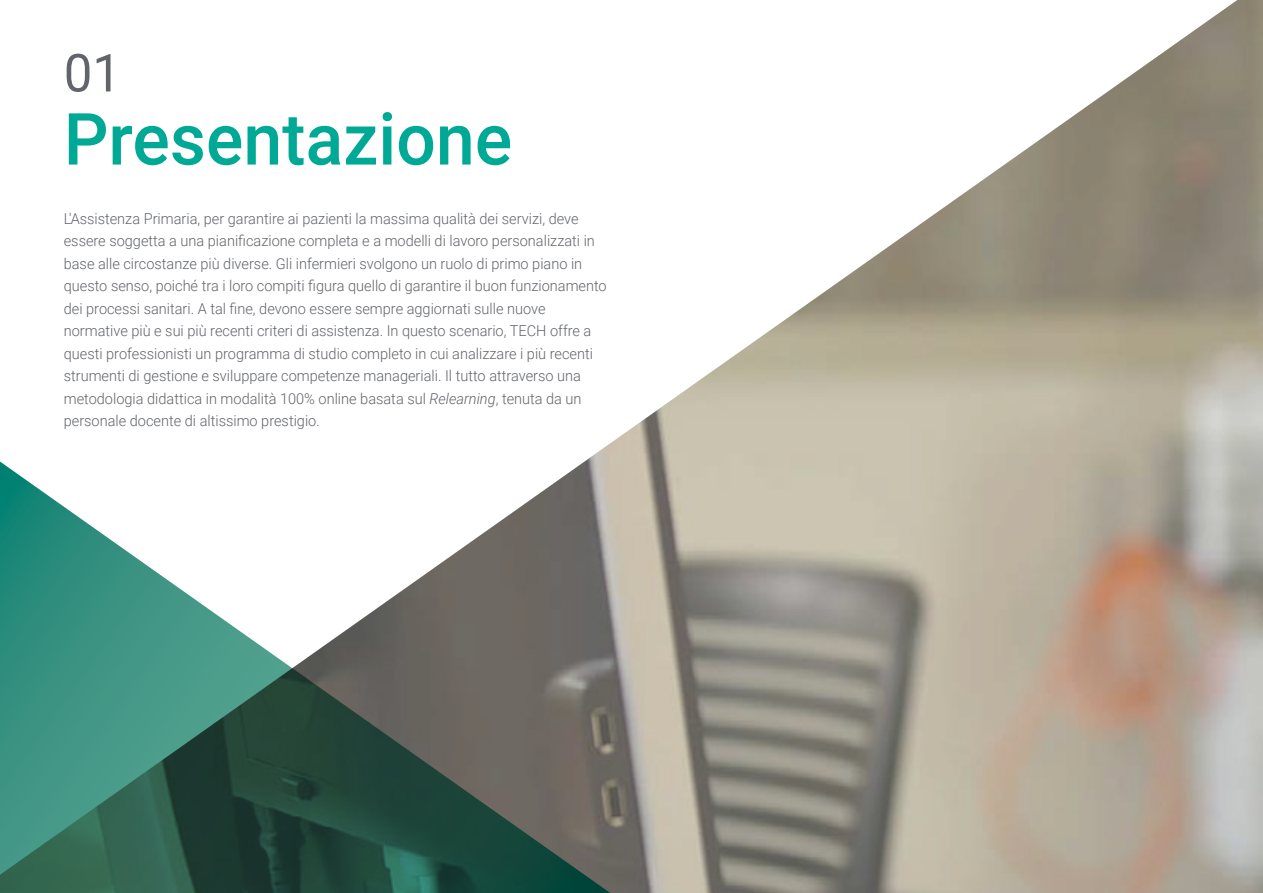
<style>
.page{position:relative;width:1263px;height:893px;background:#fff}
.page>*{position:absolute;margin:0;border:0;box-sizing:border-box;transform-origin:0 0}
.t1{font:500 72px "Roboto";color:#00a996}
.t2{font:52.5px "Roboto";color:#61646a}
.t3{font:300 15px/22.5px "Roboto";color:#61646a}
.s1{font-style:italic}
</style>
<div class="page">
<img style="left:607px;top:0;width:656px;height:893px">
<svg style="left:0;top:446px;width:640px;height:447px"></svg>
<h2 class="t2" style="left:64px;top:36px;width:59px">01</h2>
<h1 class="t1" style="left:64px;top:89px;width:450px">Presentazione</h1>
<p class="t3" style="left:64px;top:207px;width:544px">L'Assistenza Primaria, per garantire ai pazienti la massima qualità dei servizi, deve essere soggetta a una pianificazione completa e a modelli di lavoro personalizzati in base alle circostanze più diverse. Gli infermieri svolgono un ruolo di primo piano in questo senso, poiché tra i loro compiti figura quello di garantire il buon funzionamento dei processi sanitari. A tal fine, devono essere sempre aggiornati sulle nuove normative più e sui più recenti criteri di assistenza. In questo scenario, TECH offre a questi professionisti un programma di studio completo in cui analizzare i più recenti strumenti di gestione e sviluppare competenze manageriali. Il tutto attraverso una metodologia didattica in modalità 100% online basata sul <span class="s1">Relearning</span>, tenuta da un personale docente di altissimo prestigio.</p>
</div>
